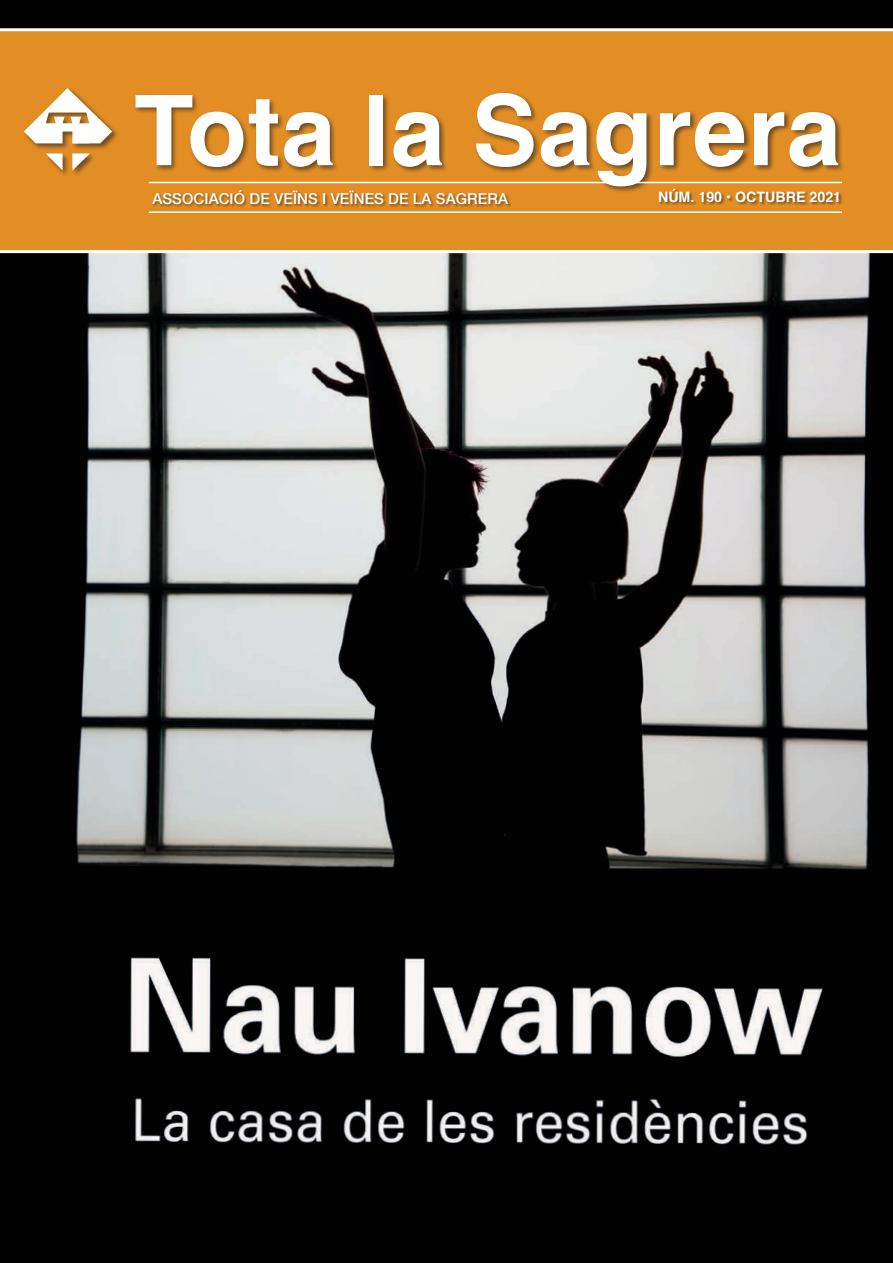
<style>
.page{position:relative;width:893px;height:1263px;background:#fff}
.page>*{position:absolute;margin:0;border:0;box-sizing:border-box;transform-origin:0 0}
.t1{font:700 97.5px "Helvetica";letter-spacing:.01em;color:#fff}
.t2{font:500 15px "Helvetica Neue";letter-spacing:.005em;color:#fff}
.t3{font:700 14.25px "Helvetica";color:#fff}
</style>
<div class="page">
<img style="left:0;top:0;width:893px;height:1263px">
<div style="left:0;top:30px;width:893px;height:223px;background:#e28e25"></div>
<div style="left:133px;top:92px;width:712px;height:102px;background:#231f20;opacity:.6"></div>
<div style="left:658px;top:188px;width:185px;height:18px;background:#231f20;opacity:.6"></div>
<div style="left:152px;top:190px;width:360px;height:18px;background:#231f20;opacity:.6"></div>
<hr style="left:0;top:28px;width:893px;height:3px;background:#fff">
<hr style="left:0;top:250px;width:893px;height:3px;background:#fff">
<hr style="left:149px;top:211px;width:693px;height:2px;background:#fff">
<hr style="left:149px;top:182px;width:693px;height:1px;background:#fff">
<div style="left:23px;top:87px;width:96px;height:91px;background:#231f20;opacity:.6"></div>
<svg style="left:24px;top:88px;width:88px;height:55px"></svg>
<svg style="left:46px;top:153px;width:17px;height:17px"></svg>
<svg style="left:72px;top:153px;width:18px;height:17px"></svg>
<h1 class="t1" style="left:134px;top:52px;width:708px">Tota la Sagrera</h1>
<p class="t2" style="left:152px;top:190px;width:357px">ASSOCIACIÓ DE VEÏNS I VEÏNES DE LA SAGRERA</p>
<p class="t3" style="left:658px;top:186px;width:185px">NÚM. 190 • OCTUBRE 2021</p>
</div>
